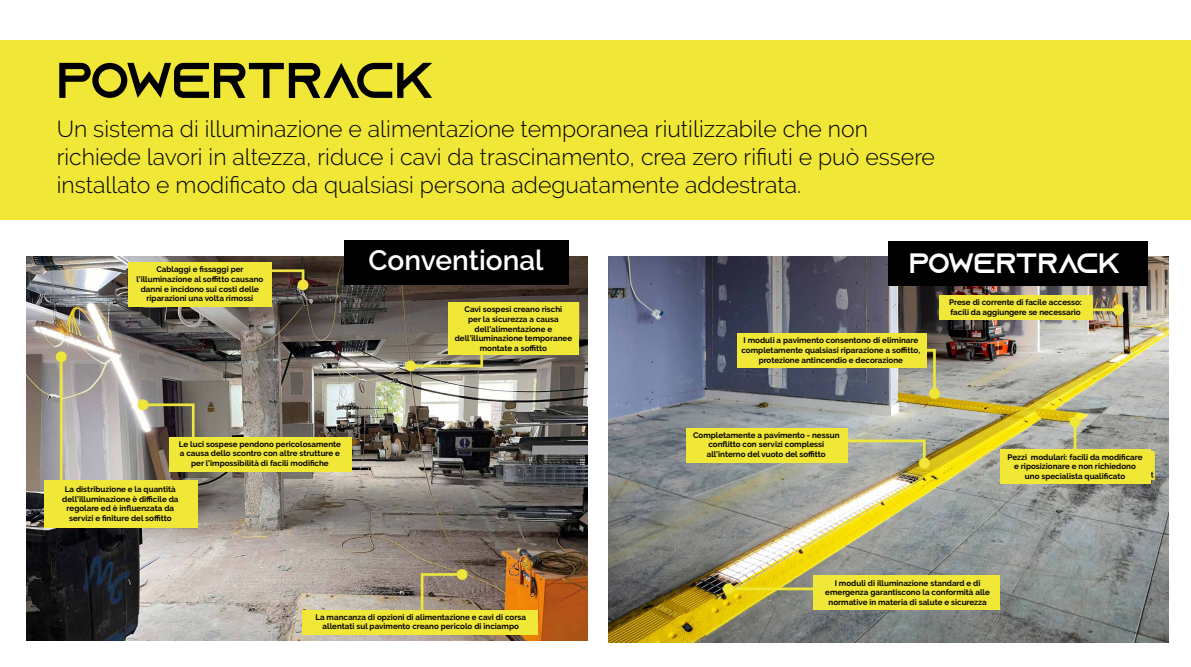
<style>
.page{position:relative;width:1191px;height:667px;background:#fff}
.page>*{position:absolute;margin:0;border:0;box-sizing:border-box;transform-origin:0 0}
.t1{font:50px "Azonix";letter-spacing:-.035em;color:#000}
.t2{font:600 28px "Raleway";color:#fff}
.t3{font:28px "Azonix";letter-spacing:-.035em;color:#fff}
.t4{font:300 23px/27.6px "Raleway";color:#000}
.t5{font:700 8px/9.6px "Raleway";color:#000;text-align:center}
</style>
<div class="page">
<div style="left:0;top:40px;width:1191px;height:179px;background:#f0e737"></div>
<img style="left:608px;top:256px;width:560px;height:386px">
<img style="left:27px;top:256px;width:560px;height:384px">
<div style="left:888px;top:240px;width:259px;height:45px;background:#000"></div>
<div style="left:344px;top:240px;width:225px;height:44px;background:#000"></div>
<div style="left:128px;top:262px;width:144px;height:45px;background:#f0e737"></div>
<div style="left:169px;top:436px;width:182px;height:35px;background:#f0e737"></div>
<div style="left:44px;top:480px;width:153px;height:47px;background:#f0e737"></div>
<div style="left:303px;top:609px;width:235px;height:24px;background:#f0e737"></div>
<div style="left:448px;top:302px;width:130px;height:52px;background:#f0e737"></div>
<div style="left:737px;top:333px;width:189px;height:35px;background:#f0e737"></div>
<div style="left:685px;top:427px;width:162px;height:35px;background:#f0e737"></div>
<div style="left:813px;top:575px;width:186px;height:34px;background:#f0e737"></div>
<div style="left:1000px;top:449px;width:150px;height:35px;background:#f0e737"></div>
<div style="left:939px;top:295px;width:153px;height:24px;background:#f0e737"></div>
<h1 class="t1" style="left:57px;top:58px;width:379px">POWERTRACK</h1>
<p class="t4" style="left:57px;top:115px;width:879px">Un sistema di illuminazione e alimentazione temporanea riutilizzabile che non richiede lavori in altezza, riduce i cavi da trascinamento, crea zero rifiuti e può essere installato e modificato da qualsiasi persona adeguatamente addestrata.</p>
<p class="t5" style="left:136px;top:264px;width:128px">Cablaggi e fissaggi per l’illuminazione al soffitto causano danni e incidono sui costi delle riparazioni una volta rimossi</p>
<p class="t5" style="left:179px;top:439px;width:163px">Le luci sospese pendono pericolosamente a causa dello scontro con altre strutture e per l’impossibilità di facili modifiche</p>
<p class="t5" style="left:62px;top:484px;width:118px">La distribuzione e la quantità dell’illuminazione è difficile da regolare ed è influenzata da servizi e finiture del soffitto</p>
<h2 class="t2" style="left:368px;top:243px;width:177px">Conventional</h2>
<h2 class="t3" style="left:909px;top:250px;width:213px">POWERTRACK</h2>
<p class="t5" style="left:455px;top:304px;width:119px">Cavi sospesi creano rischi<br>per la sicurezza a causa dell’alimentazione e dell’illuminazione temporanee montate a soffitto</p>
<p class="t5" style="left:741px;top:335px;width:180px">I moduli a pavimento consentono di eliminare completamente qualsiasi riparazione a soffitto, protezione antincendio e decorazione</p>
<p class="t5" style="left:693px;top:430px;width:148px">Completamente a pavimento - nessun conflitto con servizi complessi all’interno del vuoto del soffitto</p>
<p class="t5" style="left:949px;top:297px;width:134px;text-align:left">Prese di corrente di facile accesso: facili da aggiungere se necessario</p>
<p class="t5" style="left:1007px;top:451px;width:136px">Pezzi modulari: facili da modificare e riposizionare e non richiedono uno specialista qualificato</p>
<p class="t5" style="left:825px;top:577px;width:166px">I moduli di illuminazione standard e di emergenza garantiscono la conformità alle normative in materia di salute e sicurezza</p>
<p class="t5" style="left:315px;top:611px;width:212px">La mancanza di opzioni di alimentazione e cavi di corsa allentati sul pavimento creano pericolo di inciampo</p>
</div>
